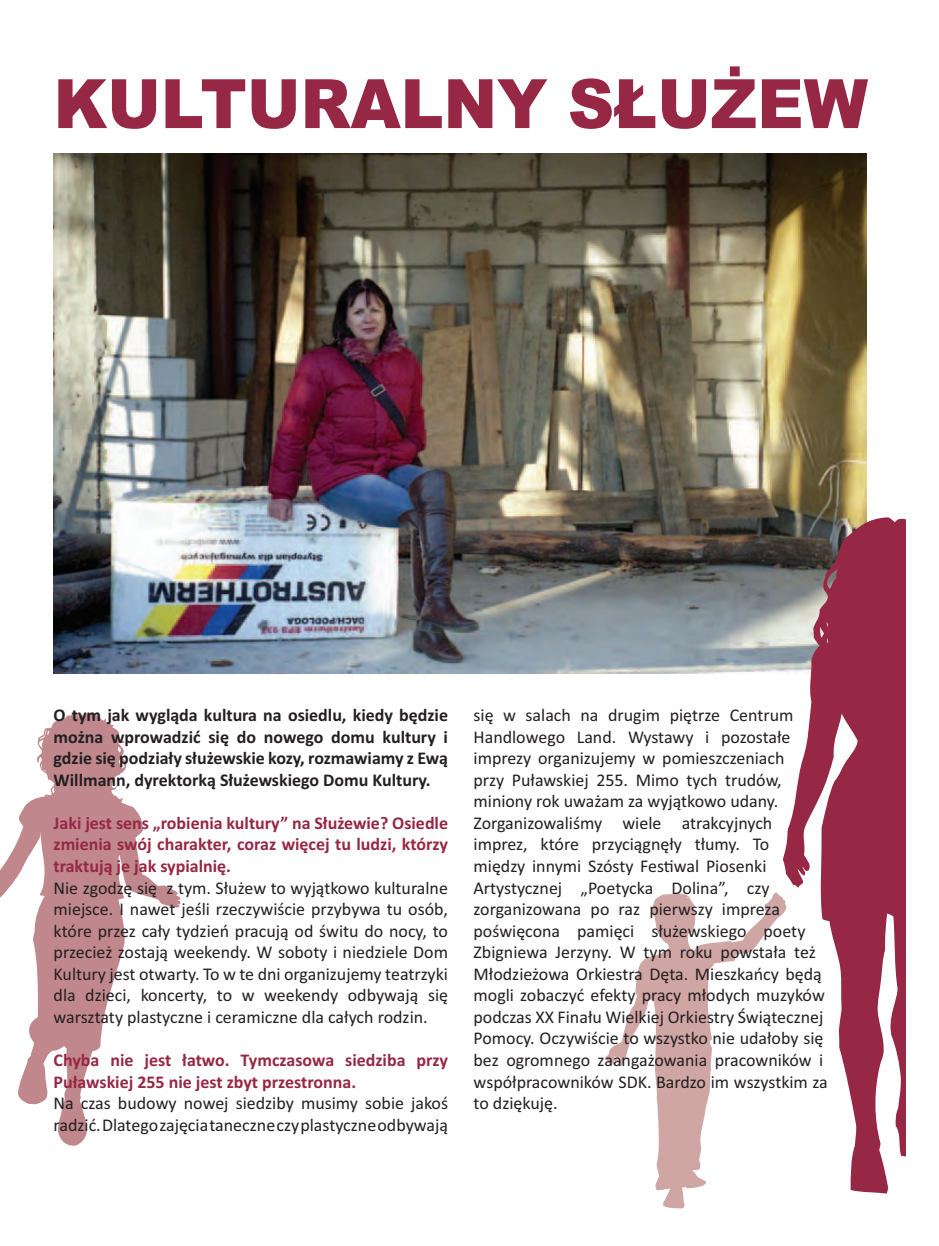
<style>
.page{position:relative;width:939px;height:1246px;background:#fff}
.page>*{position:absolute;margin:0;border:0;box-sizing:border-box;transform-origin:0 0}
.t1{font:900 68.1px "Arial";color:#962745;scale:.95 1}
.t2{font:18px/21.6px "Calibri";color:#231f20}
.t3{font:700 18px/21.6px "Calibri";color:#962745;text-align:justify}
.t4{font:700 18px/21.6px "Calibri";color:#231f20;text-align:justify}
</style>
<div class="page">
<svg style="left:605px;top:892px;width:178px;height:316px"></svg>
<img style="left:54px;top:153px;width:812px;height:520px">
<svg style="left:0;top:712px;width:181px;height:433px"></svg>
<svg style="left:783px;top:515px;width:122px;height:678px;fill:#962745"></svg>
<h1 class="t1" style="left:54px;top:65px;width:859px">KULTURALNY SŁUŻEW</h1>
<p class="t4" style="left:54px;top:705px;width:396px">O tym jak wygląda kultura na osiedlu, kiedy będzie można wprowadzić się do nowego domu kultury i gdzie się podziały służewskie kozy, rozmawiamy z Ewą Willmann, dyrektorką Służewskiego Domu Kultury.</p>
<p class="t3" style="left:54px;top:813px;width:396px">Jaki jest sens „robienia kultury” na Służewie? Osiedle zmienia swój charakter, coraz więcej tu ludzi, którzy traktują je jak sypialnię.</p>
<p class="t2" style="left:54px;top:878px;width:396px;text-align:justify">Nie zgodzę się z tym. Służew to wyjątkowo kulturalne miejsce. I nawet jeśli rzeczywiście przybywa tu osób, które przez cały tydzień pracują od świtu do nocy, to przecież zostają weekendy. W soboty i niedziele Dom Kultury jest otwarty. To w te dni organizujemy teatrzyki dla dzieci, koncerty, to w weekendy odbywają się warsztaty plastyczne i ceramiczne dla całych rodzin.</p>
<p class="t3" style="left:54px;top:1050px;width:396px">Chyba nie jest łatwo. Tymczasowa siedziba przy<br>Puławskiej 255 nie jest zbyt przestronna.</p>
<p class="t2" style="left:54px;top:1093px;width:396px">Na czas budowy nowej siedziby musimy sobie jakoś radzić. Dlatego zajęcia taneczne czy plastyczne odbywają</p>
<p class="t2" style="left:474px;top:705px;width:356px">się w salach na drugim piętrze Centrum Handlowego Land. Wystawy i pozostałe imprezy organizujemy w pomieszczeniach<br>przy Puławskiej 255. Mimo tych trudów, miniony rok uważam za wyjątkowo udany.<br>Zorganizowaliśmy wiele atrakcyjnych imprez, które przyciągnęły tłumy. To<br>między innymi Szósty Fes wal Piosenki Artystycznej „Poetycka Dolina”, czy zorganizowana po raz pierwszy impreza poświęcona pamięci służewskiego poety Zbigniewa Jerzyny. W tym roku powstała też Młodzieżowa Orkiestra Dęta. Mieszkańcy będą mogli zobaczyć efekty pracy młodych muzyków podczas XX Finału Wielkiej Orkiestry Świątecznej Pomocy. Oczywiście to wszystko nie udałoby się bez ogromnego zaangażowania pracowników i współpracowników SDK. Bardzo im wszystkim za to dziękuję.</p>
</div>
